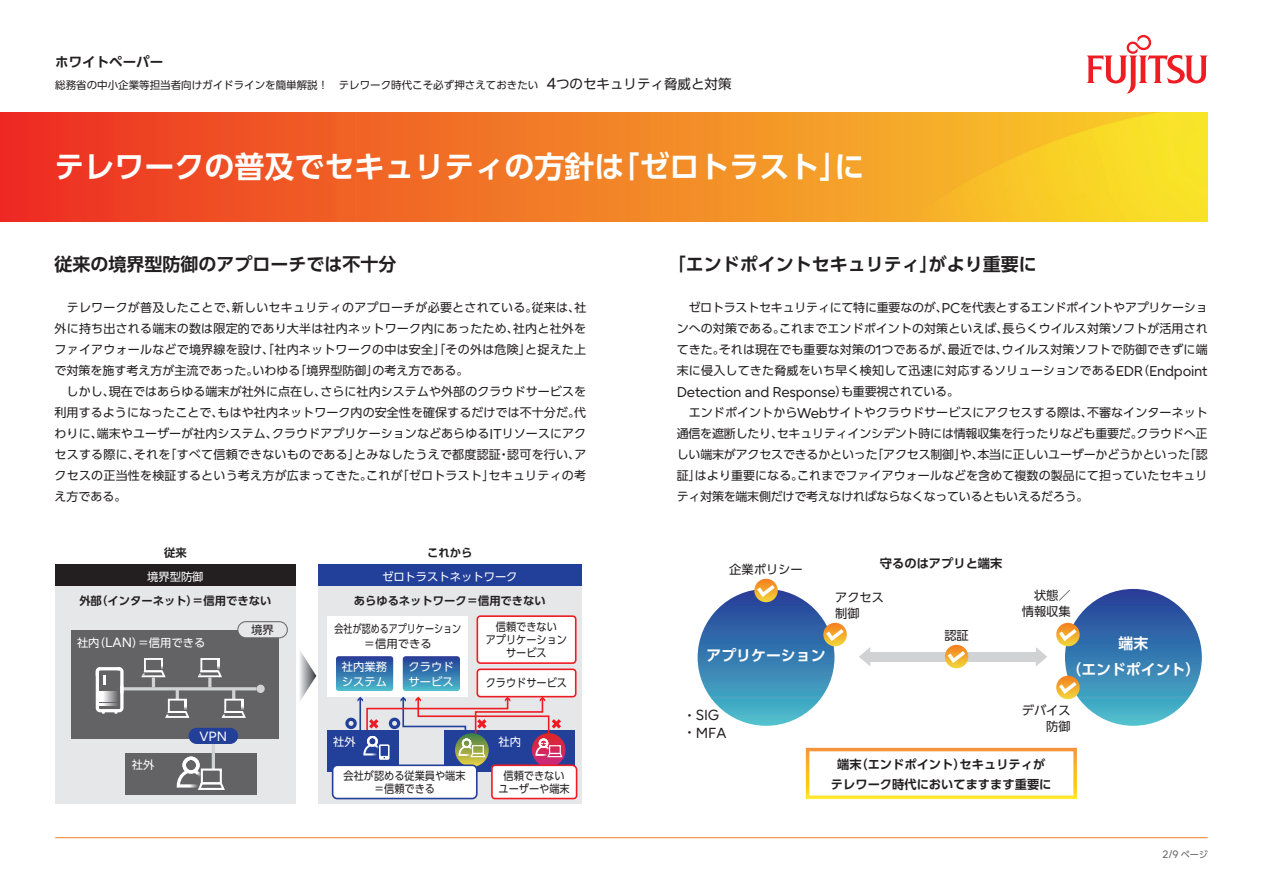
<style>
.page{position:relative;width:1263px;height:893px;background:#fff}
.page>*{position:absolute;margin:0;border:0;box-sizing:border-box;transform-origin:0 0}
.t1{font:700 30px "UD Shin Go Pro De";color:#fff}
.t2{font:700 18px "UD Shin Go Pro De";color:#231f20}
.t3{font:700 14.85px/26.1px "UD Shin Go Pro De";color:#fff;text-align:center}
.t4{font:14.4px/17.5px "Fujitsu Infinity Pro";color:#231f20}
.本文{font:14.1px "Fujitsu Infinity Pro";letter-spacing:-.015em;color:#231f20}
.t5{font:700 13.5px "UD Shin Go Pro De";color:#231f20}
.t6{font:13.35px "Fujitsu Infinity Pro";color:#fff}
.t7{font:700 12.3px/19.2px "UD Shin Go Pro De";color:#231f20;text-align:center}
.t8{font:12.3px/15.8px "UD Shin Go Pro";color:#231f20;text-align:right}
.本文-2{font:12px/21px "UD Shin Go Pro";letter-spacing:.015em;color:#231f20;text-align:justify}
.t9{font:11.25px/12.9px "UD Shin Go Pro";color:#231f20;text-align:center;scale:.9 1}
.t10{font:11.25px/14.5px "UD Shin Go Pro";color:#fff}
.t11{font:700 11.25px "UD Shin Go Pro De";color:#231f20}
.t12{font:11.25px/14.5px "UD Shin Go Pro";color:#231f20;text-align:center;scale:.8 1}
.t13{font:11.25px "UD Shin Go Pro";color:#231f20}
.t14{font:10.65px "Fujitsu Infinity Pro";color:#636366}
.t15{font:10.5px "UD Shin Go Pro";color:#231f20}
.s1{font-family:"Fujitsu Infinity Pro";font-size:15.9px}
.s2{font-size:13.5px}
.s3{font-family:"Fujitsu Infinity Pro";font-size:14.1px}
.s4{font-family:"UD Shin Go Pro";font-size:12px}
.s5{font-family:"Fujitsu Infinity Pro";font-size:13.35px}
.s6{font-family:"UD Shin Go Pro";font-size:12.3px}
.s7{font-family:"UD Shin Go Pro";font-size:9px}
</style>
<div class="page">
<img style="left:0;top:113px;width:1208px;height:108px">
<hr style="left:55px;top:837px;width:1153px;height:1px;background:#f47d21">
<svg style="left:1087px;top:35px;width:121px;height:59px"></svg>
<div style="left:55px;top:564px;width:240px;height:240px;background:#e6e7e9"></div>
<div style="left:318px;top:564px;width:263px;height:240px;background:#e6e7e9"></div>
<div style="left:72px;top:630px;width:207px;height:108px;background:#636366"></div>
<div style="left:55px;top:564px;width:240px;height:22px;background:#231f20"></div>
<div style="left:238px;top:622px;width:49px;height:16px;background:#e6e7e9;border-radius:8px"></div>
<div style="left:237px;top:621px;width:51px;height:17px;border:1px solid #636366;border-radius:8px"></div>
<div style="left:328px;top:616px;width:140px;height:81px;background:#fff"></div>
<div style="left:318px;top:564px;width:263px;height:22px;background:#223f99"></div>
<div style="left:125px;top:753px;width:131px;height:42px;background:#636366"></div>
<svg style="left:336px;top:656px;width:57px;height:35px;background:#387bb1"></svg>
<div style="left:477px;top:616px;width:99px;height:47px;background:#fff;border-radius:3px"></div>
<div style="left:476px;top:615px;width:100px;height:49px;border:2px solid #ee1d23;border-radius:3px"></div>
<div style="left:477px;top:669px;width:99px;height:28px;background:#fff;border-radius:3px"></div>
<div style="left:476px;top:668px;width:100px;height:29px;border:2px solid #ee1d23;border-radius:3px"></div>
<svg style="left:403px;top:656px;width:57px;height:35px;background:#387bb1"></svg>
<hr style="left:212px;top:740px;width:3px;height:30px;background:#d1d2d4">
<hr style="left:123px;top:687px;width:133px;height:3px;background:#d1d2d4">
<div style="left:256px;top:685px;width:9px;height:8px;background:#d1d2d4;border-radius:50%"></div>
<div style="left:189px;top:728px;width:49px;height:16px;background:#223f99;border-radius:8px"></div>
<div style="left:327px;top:730px;width:72px;height:42px;background:#223f99"></div>
<div style="left:333px;top:765px;width:144px;height:33px;background:#fff;border-radius:5px"></div>
<div style="left:332px;top:764px;width:146px;height:35px;border:2px solid #223f99;border-radius:5px"></div>
<div style="left:345px;top:718px;width:12px;height:11px;border:3px solid #223f99;border-radius:50%"></div>
<svg style="left:300px;top:651px;width:16px;height:50px"></svg>
<svg style="left:177px;top:757px;width:48px;height:33px"></svg>
<svg style="left:357px;top:697px;width:221px;height:103px"></svg>
<svg style="left:198px;top:658px;width:48px;height:60px"></svg>
<svg style="left:141px;top:658px;width:48px;height:60px"></svg>
<svg style="left:96px;top:667px;width:28px;height:47px"></svg>
<div style="left:698px;top:589px;width:136px;height:137px;background:linear-gradient(to bottom,#243a96,#4cbfcd);border-radius:68px"></div>
<div style="left:1065px;top:589px;width:137px;height:137px;background:linear-gradient(to bottom,#243a96,#4dc0ce);border-radius:68px"></div>
<svg style="left:806px;top:748px;width:271px;height:51px"></svg>
<div style="left:867px;top:652px;width:171px;height:9px;background:#d1d2d4"></div>
<svg style="left:1036px;top:647px;width:11px;height:19px"></svg>
<svg style="left:859px;top:647px;width:11px;height:19px"></svg>
<svg style="left:754px;top:579px;width:24px;height:23px"></svg>
<svg style="left:754px;top:581px;width:24px;height:19px"></svg>
<svg style="left:945px;top:645px;width:23px;height:23px"></svg>
<svg style="left:944px;top:648px;width:25px;height:18px"></svg>
<svg style="left:823px;top:623px;width:24px;height:23px"></svg>
<svg style="left:823px;top:626px;width:24px;height:18px"></svg>
<svg style="left:1056px;top:623px;width:24px;height:23px"></svg>
<svg style="left:1056px;top:626px;width:24px;height:18px"></svg>
<svg style="left:1056px;top:676px;width:24px;height:23px"></svg>
<svg style="left:1056px;top:678px;width:24px;height:18px"></svg>
<p class="t5" style="left:55px;top:51px;width:110px">ホワイトペーパー</p>
<p class="t15" style="left:55px;top:77px;width:678px">総務省の中小企業等担当者向けガイドラインを簡単解説！　テレワーク時代こそ必ず押さえておきたい <span class="s1">4</span><span class="s2">つのセキュリティ脅威と対策</span></p>
<p class="t1" style="left:55px;top:143px;width:812px">テレワークの普及でセキュリティの方針は「ゼロトラスト」に</p>
<p class="t2" style="left:55px;top:249px;width:344px">従来の境界型防御のアプローチでは不十分</p>
<p class="t2" style="left:668px;top:249px;width:370px">「エンドポイントセキュリティ」がより重要に</p>
<p class="本文-2" style="left:55px;top:297px;width:533px">　テレワークが普及したことで、新しいセキュリティのアプローチが必要とされている。従来は、社外に持ち出される端末の数は限定的であり大半は社内ネットワーク内にあったため、社内と社外をファイアウォールなどで境界線を設け、「社内ネットワークの中は安全」「その外は危険」と捉えた上で対策を施す考え方が主流であった。いわゆる「境界型防御」の考え方である。</p>
<p class="本文-2" style="left:55px;top:381px;width:533px">　しかし、現在ではあらゆる端末が社外に点在し、さらに社内システムや外部のクラウドサービスを利用するようになったことで、もはや社内ネットワーク内の安全性を確保するだけでは不十分だ。代わりに、端末やユーザーが社内システム、クラウドアプリケーションなどあらゆる<span class="s3">IT</span>リソースにアクセスする際に、それを「すべて信頼できないものである」とみなしたうえで都度認証・認可を行い、アクセスの正当性を検証するという考え方が広まってきた。これが「ゼロトラスト」セキュリティの考え方である。</p>
<p class="本文-2" style="left:677px;top:297px;width:533px">　ゼロトラストセキュリティにて特に重要なのが、<span class="s3">PC</span>を代表とするエンドポイントやアプリケーションへの対策である。これまでエンドポイントの対策といえば、長らくウイルス対策ソフトが活用されてきた。それは現在でも重要な対策の<span class="s3">1</span>つであるが、最近では、ウイルス対策ソフトで防御できずに端末に侵入してきた脅威をいち早く検知して迅速に対応するソリューションである<span class="s3">EDR</span>（<span class="s3">Endpoint</span></p>
<p class="本文" style="left:677px;top:383px;width:284px">Detection and Response<span class="s4">）も重要視されている。</span></p>
<p class="本文-2" style="left:677px;top:402px;width:533px">　エンドポイントから<span class="s3">Web</span>サイトやクラウドサービスにアクセスする際は、不審なインターネット通信を遮断したり、セキュリティインシデント時には情報収集を行ったりなども重要だ。クラウドへ正しい端末がアクセスできるかといった「アクセス制御」や、本当に正しいユーザーかどうかといった「認証」はより重要になる。これまでファイアウォールなどを含めて複数の製品にて担っていたセキュリティ対策を端末側だけで考えなければならなくなっているともいえるだろう。</p>
<p class="t11" style="left:164px;top:544px;width:24px">従来</p>
<p class="t11" style="left:79px;top:591px;width:194px">外部（インターネット）＝信用できない</p>
<p class="t10" style="left:77px;top:635px;width:130px">社内（<span class="s5">LAN</span>）＝信用できる</p>
<p class="t10" style="left:147px;top:569px;width:58px">境界型防御</p>
<p class="t13" style="left:251px;top:621px;width:24px">境界</p>
<p class="t11" style="left:427px;top:544px;width:47px">これから</p>
<p class="t11" style="left:354px;top:591px;width:194px">あらゆるネットワーク＝信用できない</p>
<p class="t12" style="left:335px;top:621px;width:160px">会社が認めるアプリケーション＝信用できる</p>
<p class="t10" style="left:342px;top:659px;width:47px">社内業務システム</p>
<p class="t10" style="left:382px;top:569px;width:137px">ゼロトラストネットワーク</p>
<p class="t9" style="left:486px;top:620px;width:92px">信頼できない<br>アプリケーションサービス</p>
<p class="t9" style="left:486px;top:676px;width:92px">クラウドサービス</p>
<p class="t10" style="left:409px;top:659px;width:47px">クラウドサービス</p>
<p class="t8" style="left:729px;top:561px;width:75px">企業ポリシー</p>
<p class="t7" style="left:880px;top:553px;width:124px">守るのはアプリと端末</p>
<p class="t8" style="left:835px;top:589px;width:50px;text-align:left">アクセス制御</p>
<p class="t8" style="left:1022px;top:587px;width:50px">状態／情報収集</p>
<p class="t8" style="left:944px;top:627px;width:26px">認証</p>
<p class="t3" style="left:706px;top:642px;width:120px">アプリケーション</p>
<p class="t3" style="left:1066px;top:630px;width:135px">端末<br>（エンドポイント）</p>
<p class="t10" style="left:132px;top:757px;width:24px">社外</p>
<p class="t6" style="left:200px;top:728px;width:29px">VPN</p>
<p class="t10" style="left:333px;top:734px;width:24px">社外</p>
<p class="t9" style="left:344px;top:769px;width:137px">会社が認める従業員や端末＝信頼できる</p>
<p class="t10" style="left:499px;top:734px;width:24px">社内</p>
<p class="t9" style="left:498px;top:769px;width:81px">信頼できないユーザーや端末</p>
<p class="t4" style="left:683px;top:706px;width:44px"><span class="s6">・</span>SIG<span class="s6">・</span>MFA</p>
<p class="t8" style="left:1022px;top:702px;width:50px">デバイス防御</p>
<p class="t7" style="left:831px;top:755px;width:222px">端末（エンドポイント）セキュリティがテレワーク時代においてますます重要に</p>
<p class="t14" style="left:1162px;top:848px;width:47px">2/9 <span class="s7">ページ</span></p>
</div>
